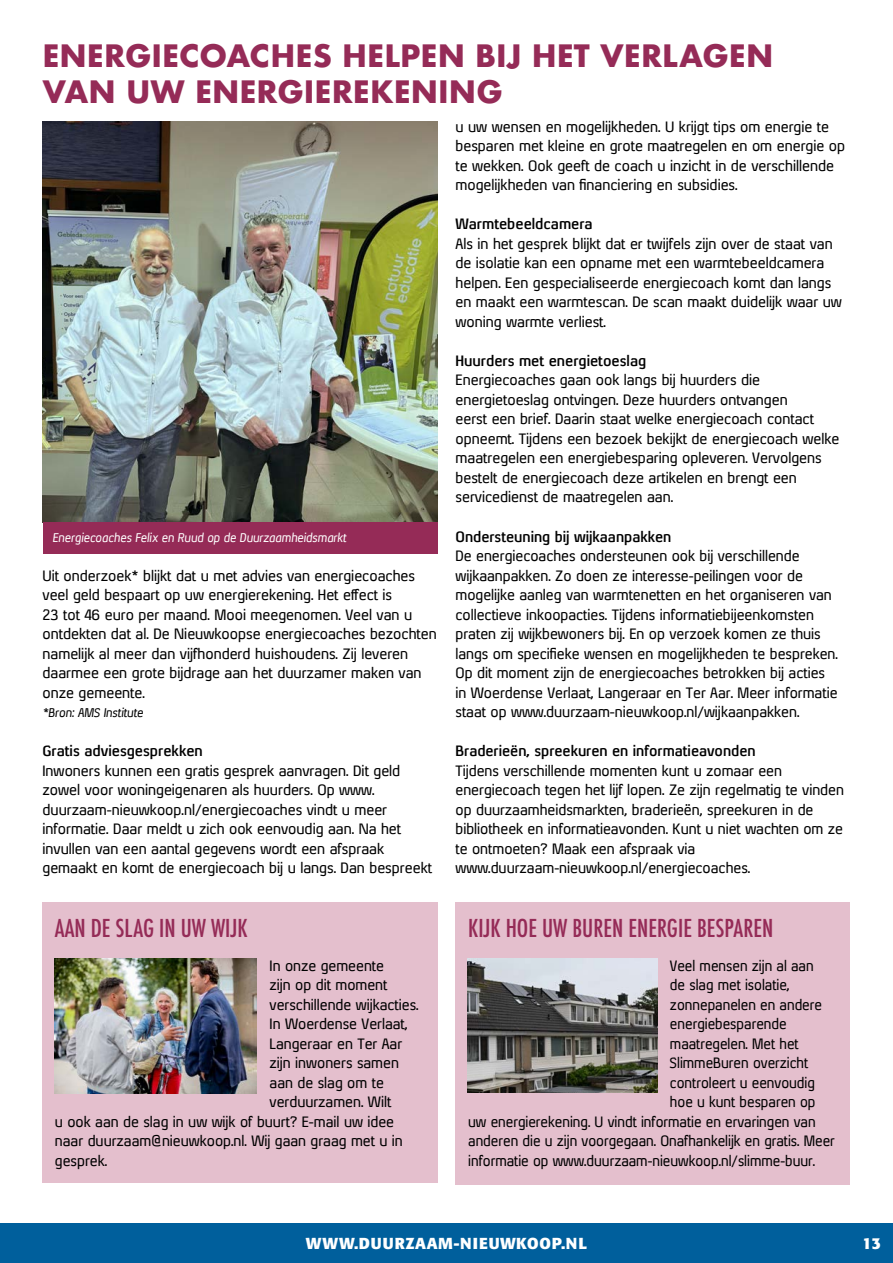
<style>
.page{position:relative;width:893px;height:1263px;background:#fff}
.page>*{position:absolute;margin:0;border:0;box-sizing:border-box;transform-origin:0 0}
.t1{font:700 30px/36px "Futura";color:#952b57}
.t2{font:500 condensed 24px "Futura";color:#952b57}
.t3{font:700 15.75px "Formata";letter-spacing:.05em;color:#fff}
.t4{font:14.25px/19.5px "Xenu";color:#000}
.t5{font:14.25px "Xenu";color:#000;scale:.96 1}
.t6{font:700 14.25px "Xenu";color:#000}
.t7{font:italic 12px "Xenu";color:#fff}
.t8{font:italic 12px "Xenu";color:#000}
</style>
<div class="page">
<div style="left:0;top:1224px;width:893px;height:39px;background:#005f9c"></div>
<div style="left:42px;top:902px;width:395px;height:281px;background:#e4bfcd"></div>
<div style="left:455px;top:902px;width:395px;height:282px;background:#e4bfcd"></div>
<img style="left:468px;top:959px;width:189px;height:134px">
<img style="left:55px;top:959px;width:202px;height:134px">
<img style="left:43px;top:122px;width:394px;height:400px">
<div style="left:43px;top:522px;width:394px;height:31px;background:#952b57"></div>
<h1 class="t1" style="left:43px;top:38px;width:732px">ENERGIECOACHES HELPEN BIJ HET VERLAGEN<br>VAN UW ENERGIEREKENING</h1>
<p class="t7" style="left:53px;top:530px;width:295px">Energiecoaches Felix en Ruud op de Duurzaamheidsmarkt</p>
<p class="t4" style="left:43px;top:565px;width:396px">Uit onderzoek* blijkt dat u met advies van energiecoaches veel geld bespaart op uw energierekening. Het effect is<br>23 tot 46 euro per maand. Mooi meegenomen. Veel van u ontdekten dat al. De Nieuwkoopse energiecoaches bezochten namelijk al meer dan vijfhonderd huishoudens. Zij leveren daarmee een grote bijdrage aan het duurzamer maken van onze gemeente.</p>
<p class="t8" style="left:43px;top:705px;width:102px">*Bron: AMS Institute</p>
<p class="t6" style="left:43px;top:742px;width:162px">Gratis adviesgesprekken</p>
<p class="t4" style="left:43px;top:760px;width:391px">Inwoners kunnen een gratis gesprek aanvragen. Dit geld zowel voor woningeigenaren als huurders. Op www. duurzaam-nieuwkoop.nl/energiecoaches vindt u meer informatie. Daar meldt u zich ook eenvoudig aan. Na het invullen van een aantal gegevens wordt een afspraak gemaakt en komt de energiecoach bij u langs. Dan bespreekt</p>
<h2 class="t2" style="left:55px;top:913px;width:194px">AAN DE SLAG IN UW WIJK</h2>
<p class="t4" style="left:270px;top:955px;width:116px">In onze gemeente</p>
<p class="t4" style="left:270px;top:975px;width:119px">zijn op dit moment</p>
<p class="t4" style="left:270px;top:994px;width:151px">verschillende wijkacties.</p>
<p class="t4" style="left:270px;top:1014px;width:140px">In Woerdense Verlaat,</p>
<p class="t4" style="left:270px;top:1033px;width:134px">Langeraar en Ter Aar</p>
<p class="t4" style="left:270px;top:1053px;width:131px">zijn inwoners samen</p>
<p class="t4" style="left:270px;top:1072px;width:116px">aan de slag om te</p>
<p class="t4" style="left:270px;top:1092px;width:123px">verduurzamen. Wilt</p>
<p class="t4" style="left:55px;top:1111px;width:341px">u ook aan de slag in uw wijk of buurt? E-mail uw idee</p>
<p class="t4" style="left:55px;top:1131px;width:349px">naar duurzaam@nieuwkoop.nl. Wij gaan graag met u in</p>
<p class="t4" style="left:55px;top:1150px;width:54px">gesprek.</p>
<p class="t4" style="left:455px;top:117px;width:391px">u uw wensen en mogelijkheden. U krijgt tips om energie te besparen met kleine en grote maatregelen en om energie op te wekken. Ook geeft de coach u inzicht in de verschillende mogelijkheden van financiering en subsidies.</p>
<p class="t6" style="left:455px;top:216px;width:139px">Warmtebeeldcamera</p>
<p class="t4" style="left:455px;top:234px;width:388px">Als in het gesprek blijkt dat er twijfels zijn over de staat van de isolatie kan een opname met een warmtebeeldcamera helpen. Een gespecialiseerde energiecoach komt dan langs en maakt een warmtescan. De scan maakt duidelijk waar uw woning warmte verliest.</p>
<p class="t6" style="left:455px;top:352px;width:192px">Huurders met energietoeslag</p>
<p class="t4" style="left:455px;top:370px;width:385px">Energiecoaches gaan ook langs bij huurders die energietoeslag ontvingen. Deze huurders ontvangen<br>eerst een brief. Daarin staat welke energiecoach contact opneemt. Tijdens een bezoek bekijkt de energiecoach welke maatregelen een energiebesparing opleveren. Vervolgens bestelt de energiecoach deze artikelen en brengt een servicedienst de maatregelen aan.</p>
<p class="t6" style="left:455px;top:528px;width:217px">Ondersteuning bij wijkaanpakken</p>
<p class="t4" style="left:455px;top:546px;width:384px">De energiecoaches ondersteunen ook bij verschillende wijkaanpakken. Zo doen ze interesse-peilingen voor de mogelijke aanleg van warmtenetten en het organiseren van collectieve inkoopacties. Tijdens informatiebijeenkomsten praten zij wijkbewoners bij. En op verzoek komen ze thuis langs om specifieke wensen en mogelijkheden te bespreken.<br>Op dit moment zijn de energiecoaches betrokken bij acties in Woerdense Verlaat, Langeraar en Ter Aar. Meer informatie staat op www.duurzaam-nieuwkoop.nl/wijkaanpakken.</p>
<p class="t6" style="left:455px;top:742px;width:302px">Braderieën, spreekuren en informatieavonden</p>
<p class="t4" style="left:455px;top:760px;width:390px">Tijdens verschillende momenten kunt u zomaar een energiecoach tegen het lijf lopen. Ze zijn regelmatig te vinden op duurzaamheidsmarkten, braderieën, spreekuren in de bibliotheek en informatieavonden. Kunt u niet wachten om ze te ontmoeten? Maak een afspraak via www.duurzaam-nieuwkoop.nl/energiecoaches.</p>
<h2 class="t2" style="left:468px;top:913px;width:307px">KIJK HOE UW BUREN ENERGIE BESPAREN</h2>
<p class="t5" style="left:670px;top:957px;width:151px">Veel mensen zijn al aan</p>
<p class="t5" style="left:670px;top:976px;width:126px">de slag met isolatie,</p>
<p class="t5" style="left:670px;top:996px;width:160px">zonnepanelen en andere</p>
<p class="t5" style="left:670px;top:1015px;width:123px">energiebesparende</p>
<p class="t5" style="left:670px;top:1035px;width:136px">maatregelen. Met het</p>
<p class="t5" style="left:670px;top:1054px;width:145px">SlimmeBuren overzicht</p>
<p class="t5" style="left:670px;top:1074px;width:152px">controleert u eenvoudig</p>
<p class="t5" style="left:670px;top:1093px;width:153px">hoe u kunt besparen op</p>
<p class="t5" style="left:468px;top:1113px;width:363px">uw energierekening. U vindt informatie en ervaringen van</p>
<p class="t5" style="left:468px;top:1132px;width:383px">anderen die u zijn voorgegaan. Onafhankelijk en gratis. Meer</p>
<p class="t5" style="left:468px;top:1152px;width:363px">informatie op www.duurzaam-nieuwkoop.nl/slimme-buur.</p>
<p class="t3" style="left:306px;top:1233px;width:283px">WWW.DUURZAAM-NIEUWKOOP.NL</p>
<p class="t3" style="left:862px;top:1233px;width:20px">13</p>
</div>
